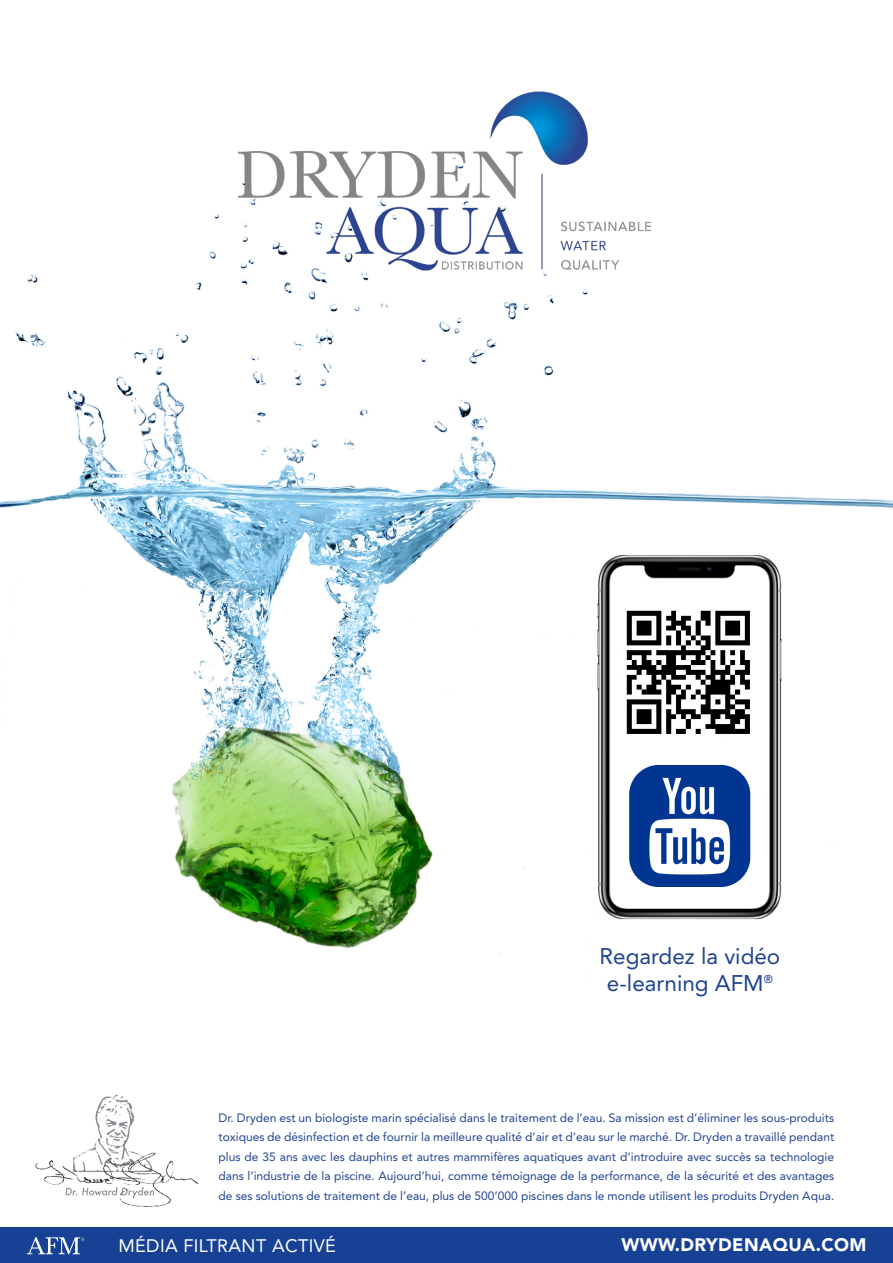
<style>
.page{position:relative;width:893px;height:1263px;background:#fff}
.page>*{position:absolute;margin:0;border:0;box-sizing:border-box;transform-origin:0 0}
.t1{font:22.5px "Avenir";color:#1f4391}
.t2{font:18px "Avenir";letter-spacing:.02em;color:#fff}
.t3{font:900 18px "Avenir";letter-spacing:.02em;color:#fff}
.t4{font:12px/19.5px "Avenir LT Std";color:#1f4391;text-align:justify}
</style>
<div class="page">
<div style="left:0;top:1227px;width:893px;height:36px;background:#164194"></div>
<img style="left:35px;top:1095px;width:164px;height:112px">
<img style="left:0;top:214px;width:893px;height:741px">
<img style="left:238px;top:91px;width:418px;height:209px">
<svg style="left:27px;top:1237px;width:57px;height:17px"></svg>
<img style="left:526px;top:512px;width:323px;height:443px">
<img style="left:629px;top:765px;width:121px;height:121px">
<img style="left:623px;top:606px;width:132px;height:132px">
<p class="t1" style="left:599px;top:943px;width:182px">Regardez la vidéo</p>
<p class="t1" style="left:607px;top:970px;width:167px">e-learning AFM<sup>®</sup></p>
<p class="t4" style="left:219px;top:1108px;width:617px">Dr. Dryden est un biologiste marin spécialisé dans le traitement de l’eau. Sa mission est d’éliminer les sous-produits toxiques de désinfection et de fournir la meilleure qualité d’air et d’eau sur le marché. Dr. Dryden a travaillé pendant plus de 35 ans avec les dauphins et autres mammifères aquatiques avant d’introduire avec succès sa technologie dans l’industrie de la piscine. Aujourd’hui, comme témoignage de la performance, de la sécurité et des avantages de ses solutions de traitement de l’eau, plus de 500’000 piscines dans le monde utilisent les produits Dryden Aqua.</p>
<p class="t2" style="left:119px;top:1235px;width:219px">MÉDIA FILTRANT ACTIVÉ</p>
<p class="t3" style="left:621px;top:1234px;width:247px">WWW.DRYDENAQUA.COM</p>
</div>
